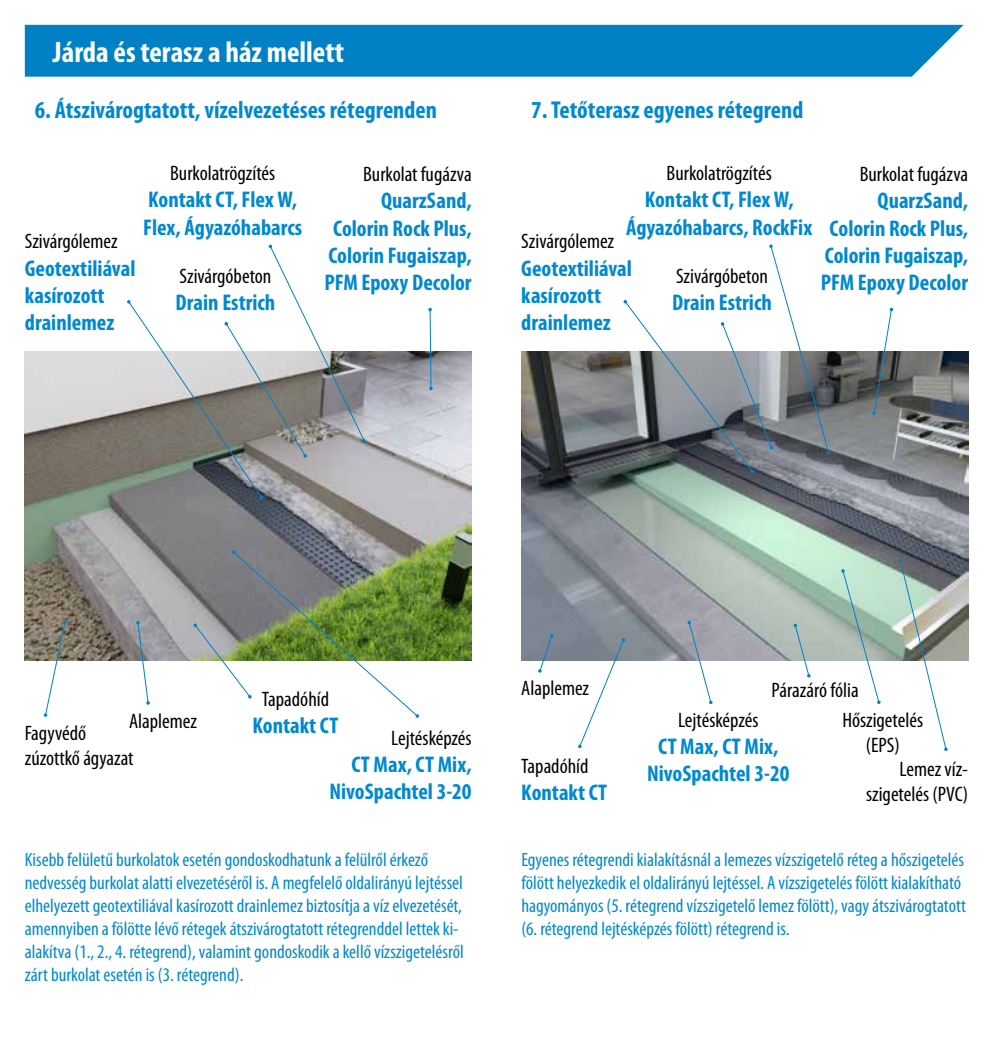
<style>
.page{position:relative;width:993px;height:1042px;background:#fff}
.page>*{position:absolute;margin:0;border:0;box-sizing:border-box;transform-origin:0 0}
.t1{font:700 condensed 29.75px "Myriad Pro";color:#fff}
.t2{font:700 condensed 24.5px "Myriad Pro";color:#0089cf}
.t3{font:700 condensed 22.75px/27.3px "Myriad Pro";color:#0089cf;text-align:right}
.t4{font:condensed 21px/25.2px "Myriad Pro";color:#000}
.t5{font:condensed 19.25px/23.1px "Myriad Pro";color:#0089cf}
</style>
<div class="page">
<img style="left:521px;top:351px;width:446px;height:310px">
<img style="left:25px;top:351px;width:446px;height:310px">
<svg style="left:44px;top:621px;width:23px;height:96px"></svg>
<svg style="left:538px;top:634px;width:15px;height:38px"></svg>
<svg style="left:578px;top:638px;width:47px;height:110px"></svg>
<svg style="left:136px;top:621px;width:14px;height:84px"></svg>
<svg style="left:687px;top:621px;width:25px;height:83px"></svg>
<svg style="left:793px;top:624px;width:17px;height:53px"></svg>
<svg style="left:193px;top:551px;width:226px;height:167px"></svg>
<svg style="left:898px;top:559px;width:49px;height:192px"></svg>
<svg style="left:841px;top:569px;width:39px;height:135px"></svg>
<svg style="left:127px;top:245px;width:239px;height:254px"></svg>
<svg style="left:623px;top:244px;width:207px;height:229px"></svg>
<svg style="left:428px;top:308px;width:4px;height:82px"></svg>
<svg style="left:872px;top:308px;width:20px;height:107px"></svg>
<div style="left:25px;top:25px;width:938px;height:52px;background:#0081c6"></div>
<h1 class="t1" style="left:53px;top:33px;width:292px">Járda és terasz a ház mellett</h1>
<p class="t2" style="left:35px;top:94px;width:403px">6. Átszivárogtatott, vízelvezetéses rétegrenden</p>
<p class="t2" style="left:531px;top:94px;width:273px">7. Tetőterasz egyenes rétegrend</p>
<p class="t4" style="left:25px;top:228px;width:94px">Szivárgólemez</p>
<p class="t3" style="left:25px;top:254px;width:112px;text-align:left">Geotextiliával kasírozott drainlemez</p>
<p class="t4" style="left:170px;top:160px;width:106px">Burkolatrögzítés</p>
<p class="t3" style="left:143px;top:186px;width:160px;text-align:left">Kontakt CT, Flex W,<br>Flex, Ágyazóhabarcs</p>
<p class="t4" style="left:179px;top:263px;width:93px">Szivárgóbeton</p>
<p class="t3" style="left:175px;top:288px;width:101px">Drain Estrich</p>
<p class="t4" style="left:363px;top:161px;width:110px">Burkolat fugázva</p>
<p class="t3" style="left:324px;top:187px;width:149px">QuarzSand,<br>Colorin Rock Plus,<br>Colorin Fugaiszap,<br>PFM Epoxy Decolor</p>
<p class="t4" style="left:666px;top:160px;width:106px">Burkolatrögzítés</p>
<p class="t3" style="left:625px;top:186px;width:188px;text-align:center">Kontakt CT, Flex W,<br>Ágyazóhabarcs, RockFix</p>
<p class="t4" style="left:521px;top:228px;width:94px">Szivárgólemez</p>
<p class="t3" style="left:521px;top:254px;width:112px;text-align:left">Geotextiliával kasírozott drainlemez</p>
<p class="t4" style="left:675px;top:263px;width:93px">Szivárgóbeton</p>
<p class="t3" style="left:671px;top:288px;width:101px">Drain Estrich</p>
<p class="t4" style="left:859px;top:161px;width:110px">Burkolat fugázva</p>
<p class="t3" style="left:820px;top:187px;width:149px">QuarzSand,<br>Colorin Rock Plus,<br>Colorin Fugaiszap,<br>PFM Epoxy Decolor</p>
<p class="t4" style="left:129px;top:708px;width:69px">Alaplemez</p>
<p class="t4" style="left:25px;top:720px;width:110px">Fagyvédő zúzottkő ágyazat</p>
<p class="t4" style="left:262px;top:686px;width:69px">Tapadóhíd</p>
<p class="t3" style="left:252px;top:711px;width:87px">Kontakt CT</p>
<p class="t4" style="left:391px;top:725px;width:82px">Lejtésképzés</p>
<p class="t3" style="left:329px;top:750px;width:144px">CT Max, CT Mix,<br>NivoSpachtel 3-20</p>
<p class="t4" style="left:521px;top:675px;width:69px">Alaplemez</p>
<p class="t4" style="left:521px;top:753px;width:69px">Tapadóhíd</p>
<p class="t3" style="left:521px;top:778px;width:87px">Kontakt CT</p>
<p class="t4" style="left:771px;top:677px;width:88px">Párazáró fólia</p>
<p class="t4" style="left:677px;top:707px;width:82px">Lejtésképzés</p>
<p class="t3" style="left:647px;top:732px;width:144px;text-align:center">CT Max, CT Mix,<br>NivoSpachtel 3-20</p>
<p class="t4" style="left:842px;top:707px;width:82px;text-align:center">Hőszigetelés (EPS)</p>
<p class="t4" style="left:865px;top:756px;width:103px;text-align:right">Lemez víz&shy;szigetelés (PVC)</p>
<p class="t5" style="left:25px;top:847px;width:440px">Kisebb felületű burkolatok esetén gondoskodhatunk a felülről érkező nedvesség burkolat alatti elvezetéséről is. A megfelelő oldalirányú lejtéssel elhelyezett geotextiliával kasírozott drainlemez biztosítja a víz elvezetését, amennyiben a fölötte lévő rétegek átszivárogtatott rétegrenddel lettek ki&shy;alakítva (1., 2., 4. rétegrend), valamint gondoskodik a kellő vízszigetelésről zárt burkolat esetén is (3. rétegrend).</p>
<p class="t5" style="left:521px;top:847px;width:446px">Egyenes rétegrendi kialakításnál a lemezes vízszigetelő réteg a hőszigetelés fölött helyezkedik el oldalirányú lejtéssel. A vízszigetelés fölött kialakítható hagyományos (5. rétegrend vízszigetelő lemez fölött), vagy átszivárogtatott (6. rétegrend lejtésképzés fölött) rétegrend is.</p>
</div>
